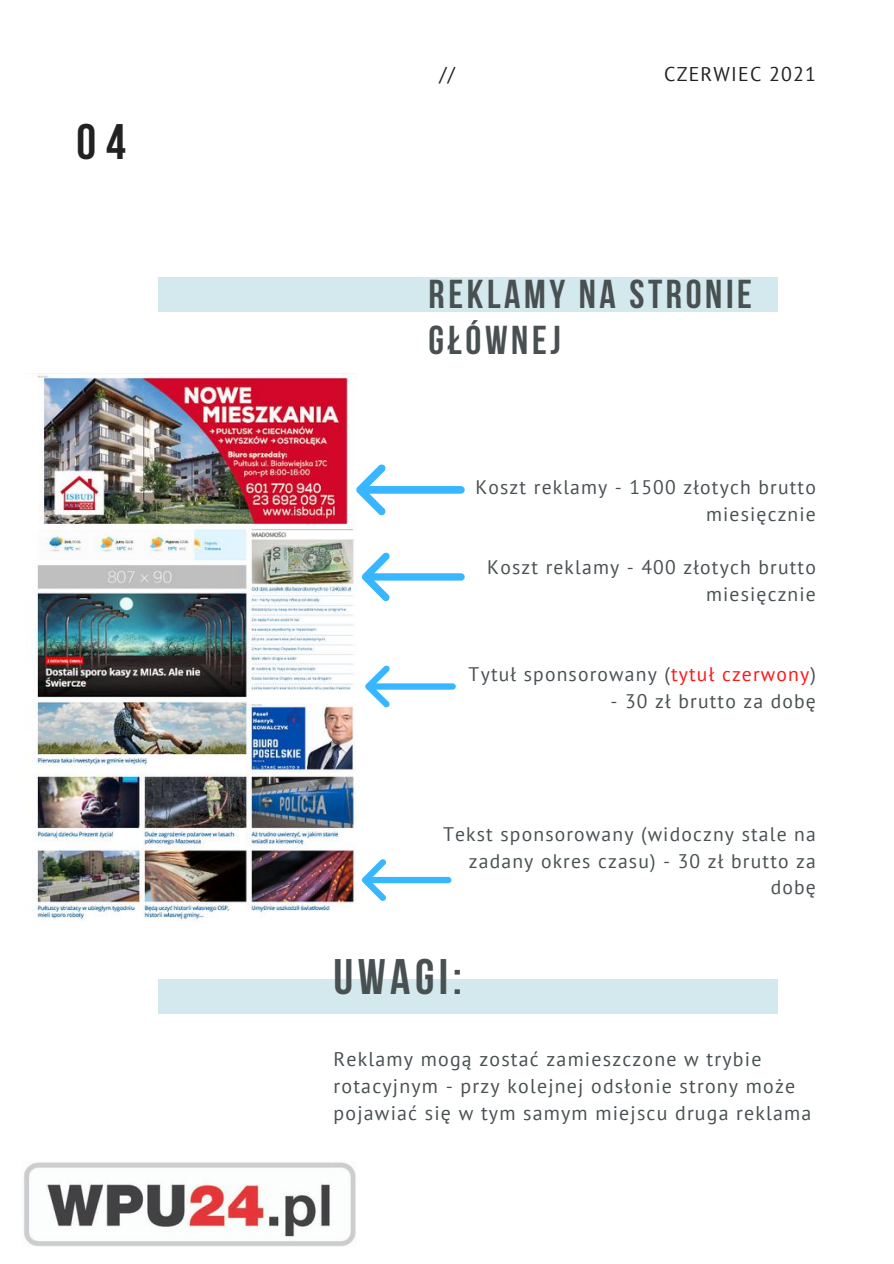
<style>
.page{position:relative;width:894px;height:1264px;background:#fff}
.page>*{position:absolute;margin:0;border:0;box-sizing:border-box;transform-origin:0 0}
.t1{font:700 49.65px "Bebas Neue";letter-spacing:.09em;color:#495052}
.t2{font:700 49.65px "Bebas Neue";color:#222}
.t3{font:700 40.2px/45.6px "Bebas Neue";letter-spacing:.09em;color:#495052}
.t4{font:19.8px/27px "PT Sans";letter-spacing:.06em;color:#495052}
.t5{font:19.8px "PT Sans";letter-spacing:.06em;color:#222}
.t6{font:19.65px/26.7px "PT Sans";letter-spacing:.06em;color:#495052;text-align:right}
.s1{color:#ff1616}
</style>
<div class="page">
<div style="left:158px;top:277px;width:619px;height:34px;background:#d3e9ee"></div>
<div style="left:158px;top:979px;width:619px;height:34px;background:#d3e9ee"></div>
<img style="left:32px;top:373px;width:324px;height:548px">
<svg style="left:356px;top:464px;width:108px;height:51px"></svg>
<svg style="left:365px;top:665px;width:90px;height:42px"></svg>
<svg style="left:361px;top:552px;width:103px;height:49px"></svg>
<svg style="left:362px;top:859px;width:89px;height:41px"></svg>
<img style="left:24px;top:1162px;width:332px;height:83px">
<h1 class="t2" style="left:77px;top:122px;width:51px">04</h1>
<p class="t5" style="left:439px;top:61px;width:17px">//</p>
<p class="t5" style="left:664px;top:61px;width:153px">CZERWIEC 2021</p>
<h2 class="t3" style="left:428px;top:275px;width:325px">REKLAMY NA STRONIE<br>GŁÓWNEJ</h2>
<p class="t6" style="left:475px;top:473px;width:342px">Koszt reklamy - 1500 złotych brutto miesięcznie</p>
<p class="t6" style="left:487px;top:553px;width:330px">Koszt reklamy - 400 złotych brutto miesięcznie</p>
<p class="t6" style="left:468px;top:660px;width:348px">Tytuł sponsorowany (<span class="s1">tytuł czerwony</span>)</p>
<p class="t6" style="left:610px;top:687px;width:207px">- 30 zł brutto za dobę</p>
<p class="t6" style="left:443px;top:820px;width:374px">Tekst sponsorowany (widoczny stale na zadany okres czasu) - 30 zł brutto za dobę</p>
<h1 class="t1" style="left:333px;top:956px;width:130px">UWAGI:</h1>
<p class="t4" style="left:333px;top:1045px;width:479px">Reklamy mogą zostać zamieszczone w trybie rotacyjnym - przy kolejnej odsłonie strony może pojawiać się w tym samym miejscu druga reklama</p>
</div>
